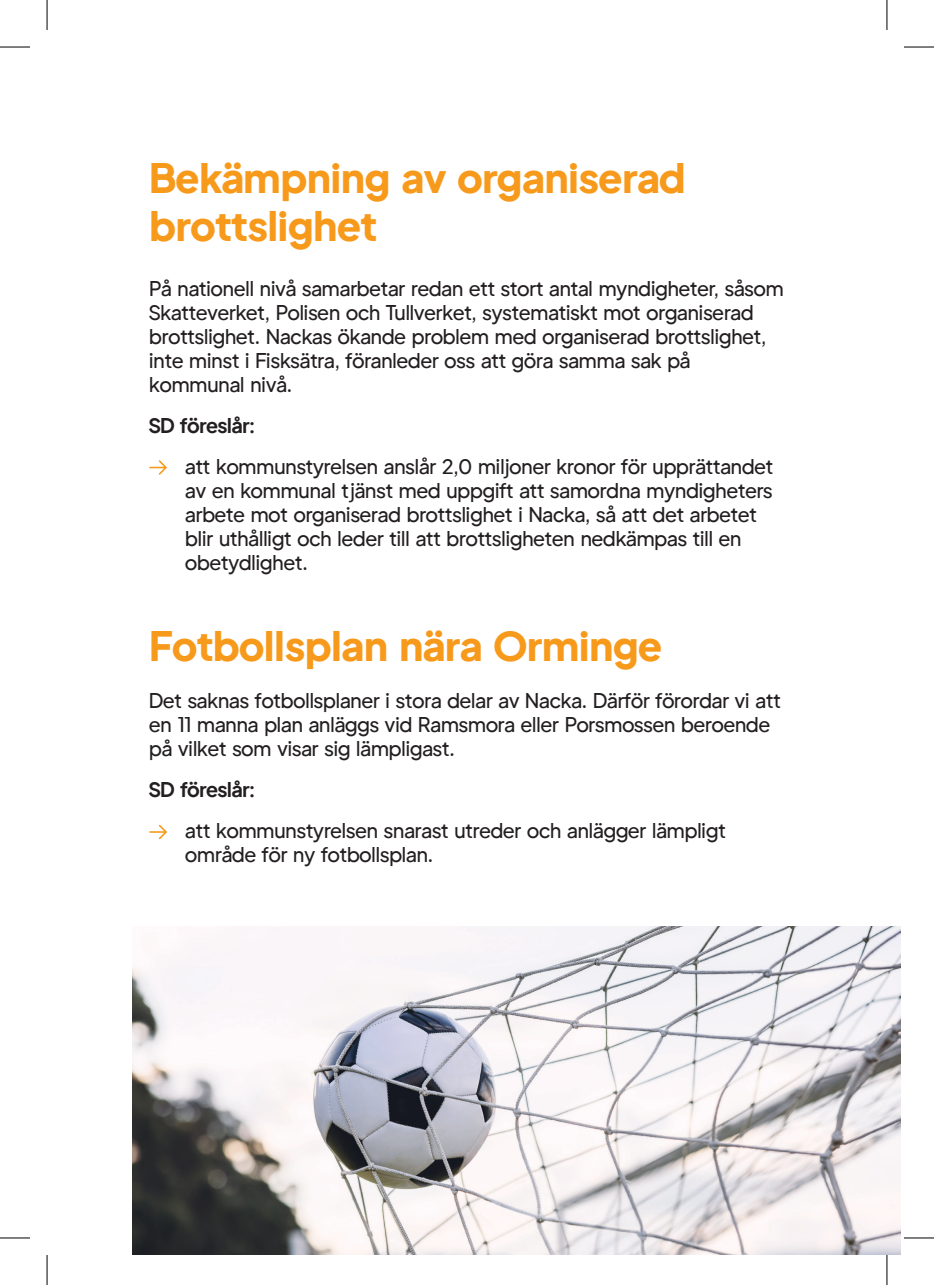
<style>
.page{position:relative;width:934px;height:1285px;background:#fff}
.page>*{position:absolute;margin:0;border:0;box-sizing:border-box;transform-origin:0 0}
.t1{font:800 40px/48px "Ibiza 22";letter-spacing:-.01em;color:#f79a1c}
.t2{font:20px/24px "Ibiza 22";color:#231f20}
.t3{font:700 20px "Ibiza 22";color:#231f20}
</style>
<div class="page">
<svg style="left:149px;top:460px;width:18px;height:15px"></svg>
<svg style="left:149px;top:824px;width:18px;height:15px"></svg>
<img style="left:132px;top:926px;width:768px;height:329px">
<hr style="left:0;top:47px;width:30px;height:1px;background:#000">
<hr style="left:903px;top:47px;width:30px;height:1px;background:#000">
<hr style="left:0;top:1237px;width:30px;height:1px;background:#000">
<hr style="left:903px;top:1237px;width:30px;height:1px;background:#000">
<hr style="left:47px;top:0;width:1px;height:30px;background:#000">
<hr style="left:47px;top:1255px;width:1px;height:30px;background:#000">
<hr style="left:886px;top:0;width:1px;height:30px;background:#000">
<hr style="left:886px;top:1255px;width:1px;height:30px;background:#000">
<h1 class="t1" style="left:149px;top:151px;width:538px">Bekämpning av organiserad brottslighet</h1>
<p class="t2" style="left:149px;top:274px;width:635px">På nationell nivå samarbetar redan ett stort antal myndigheter, såsom Skatteverket, Polisen och Tullverket, systematiskt mot organiserad brottslighet. Nackas ökande problem med organiserad brottslighet, inte minst i Fisksätra, föranleder oss att göra samma sak på kommunal nivå.</p>
<p class="t3" style="left:149px;top:408px;width:107px">SD föreslår:</p>
<p class="t2" style="left:185px;top:452px;width:589px">att kommunstyrelsen anslår 2,0 miljoner kronor för upprättandet av en kommunal tjänst med uppgift att samordna myndigheters arbete mot organiserad brottslighet i Nacka, så att det arbetet blir uthålligt och leder till att brottsligheten nedkämpas till en obetydlighet.</p>
<h1 class="t1" style="left:149px;top:619px;width:514px">Fotbollsplan nära Orminge</h1>
<p class="t2" style="left:149px;top:686px;width:632px">Det saknas fotbollsplaner i stora delar av Nacka. Därför förordar vi att en 11 manna plan anläggs vid Ramsmora eller Porsmossen beroende på vilket som visar sig lämpligast.</p>
<p class="t3" style="left:149px;top:772px;width:107px">SD föreslår:</p>
<p class="t2" style="left:185px;top:816px;width:541px">att kommunstyrelsen snarast utreder och anlägger lämpligt område för ny fotbollsplan.</p>
</div>
